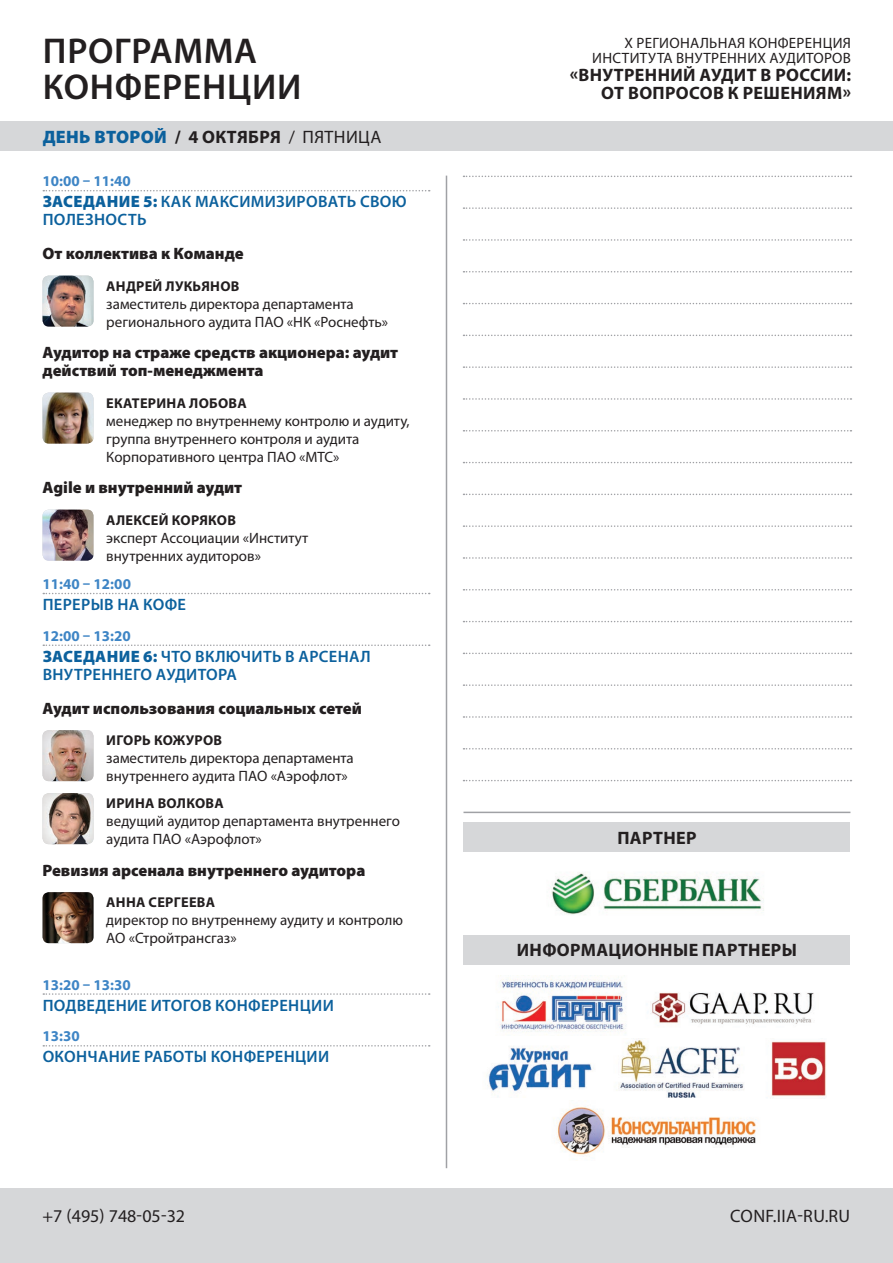
<style>
.page{position:relative;width:893px;height:1263px;background:#fff}
.page>*{position:absolute;margin:0;border:0;box-sizing:border-box;transform-origin:0 0}
.t1{font:600 36px/36px "Myriad Pro";letter-spacing:.02em;color:#231f20}
.t2{font:700 18px/18px "Myriad Pro";letter-spacing:.02em;color:#231f20;text-align:right}
.Date{font:900 18px "Myriad Pro";letter-spacing:.02em;color:#0c619d}
.t3{font:18px "Myriad Pro";color:#231f20}
.t4{font:18px "Myriad Pro";letter-spacing:.02em;color:#231f20}
.Theme{font:900 16.5px/18px "Myriad Pro";color:#231f20}
.Time_Section{font:600 16.5px/18px "Myriad Pro";letter-spacing:.02em;color:#0c619d}
.Speaker_w_Photo{font:15px/18px "Myriad Pro";color:#231f20}
.Speaker_w_Photo-2{font:15px/15px "Myriad Pro";letter-spacing:.02em;color:#231f20;text-align:right}
.Time_Section-2{font:700 15px "Myriad Pro";color:#3e85c5}
.Speaker_w_Photo-3{font:700 14.25px "Myriad Pro";letter-spacing:.02em;color:#231f20}
.s1{font-weight:700;color:#231f20}
.s2{font-weight:400;color:#231f20}
.s3{font-weight:900}
</style>
<div class="page">
<div style="left:0;top:1188px;width:893px;height:75px;background:#d6d7d9"></div>
<div style="left:463px;top:935px;width:387px;height:30px;background:#d6d7d9"></div>
<div style="left:463px;top:822px;width:387px;height:30px;background:#d6d7d9"></div>
<div style="left:0;top:121px;width:893px;height:30px;background:#d6d7d9"></div>
<svg style="left:43px;top:190px;width:387px;height:1px"></svg>
<svg style="left:43px;top:593px;width:387px;height:1px"></svg>
<svg style="left:43px;top:644px;width:387px;height:2px"></svg>
<svg style="left:43px;top:993px;width:387px;height:2px"></svg>
<svg style="left:43px;top:1045px;width:387px;height:1px"></svg>
<img style="left:43px;top:276px;width:51px;height:51px">
<img style="left:43px;top:393px;width:51px;height:51px">
<img style="left:43px;top:510px;width:51px;height:51px">
<img style="left:43px;top:730px;width:51px;height:51px">
<img style="left:43px;top:793px;width:51px;height:51px">
<img style="left:43px;top:892px;width:51px;height:51px">
<hr style="left:446px;top:176px;width:1px;height:992px;background:#a0a1a5">
<svg style="left:463px;top:176px;width:388px;height:1px"></svg>
<svg style="left:463px;top:207px;width:388px;height:2px"></svg>
<svg style="left:463px;top:239px;width:388px;height:2px"></svg>
<svg style="left:463px;top:271px;width:388px;height:1px"></svg>
<svg style="left:463px;top:303px;width:388px;height:1px"></svg>
<svg style="left:463px;top:335px;width:388px;height:1px"></svg>
<svg style="left:463px;top:366px;width:388px;height:2px"></svg>
<svg style="left:463px;top:398px;width:388px;height:2px"></svg>
<svg style="left:463px;top:430px;width:388px;height:1px"></svg>
<svg style="left:463px;top:462px;width:388px;height:1px"></svg>
<svg style="left:463px;top:494px;width:388px;height:1px"></svg>
<svg style="left:463px;top:525px;width:388px;height:2px"></svg>
<svg style="left:463px;top:557px;width:388px;height:2px"></svg>
<svg style="left:463px;top:589px;width:388px;height:1px"></svg>
<svg style="left:463px;top:621px;width:388px;height:1px"></svg>
<svg style="left:463px;top:653px;width:388px;height:1px"></svg>
<svg style="left:463px;top:684px;width:388px;height:2px"></svg>
<svg style="left:463px;top:716px;width:388px;height:2px"></svg>
<svg style="left:463px;top:748px;width:388px;height:1px"></svg>
<svg style="left:463px;top:780px;width:388px;height:1px"></svg>
<hr style="left:463px;top:812px;width:387px;height:1px;background:#a0a1a5">
<img style="left:551px;top:872px;width:213px;height:43px">
<img style="left:498px;top:977px;width:316px;height:56px">
<img style="left:556px;top:1106px;width:201px;height:49px">
<img style="left:488px;top:1046px;width:106px;height:51px">
<img style="left:616px;top:1040px;width:210px;height:59px">
<p class="t1" style="left:43px;top:32px;width:260px">ПРОГРАММА<br>КОНФЕРЕНЦИИ</p>
<p class="Date" style="left:43px;top:127px;width:340px">ДЕНЬ ВТОРОЙ <span class="s1">/ 4 ОКТЯБРЯ</span> <span class="s2">/ ПЯТНИЦА</span></p>
<p class="Time_Section-2" style="left:43px;top:171px;width:90px">10:00 – 11:40</p>
<p class="Time_Section" style="left:43px;top:192px;width:365px"><span class="s3">ЗАСЕДАНИЕ 5:</span> КАК МАКСИМИЗИРОВАТЬ СВОЮ<br>ПОЛЕЗНОСТЬ</p>
<p class="Theme" style="left:43px;top:245px;width:203px">От коллектива к Команде</p>
<p class="Speaker_w_Photo-3" style="left:106px;top:276px;width:135px">АНДРЕЙ ЛУКЬЯНОВ</p>
<p class="Speaker_w_Photo" style="left:106px;top:294px;width:283px">заместитель директора департамента регионального аудита ПАО «НК «Роснефть»</p>
<p class="Theme" style="left:43px;top:344px;width:357px">Аудитор на страже средств акционера: аудит действий топ-менеджмента</p>
<p class="Speaker_w_Photo-3" style="left:106px;top:393px;width:142px">ЕКАТЕРИНА ЛОБОВА</p>
<p class="Speaker_w_Photo" style="left:106px;top:411px;width:305px">менеджер по внутреннему контролю и аудиту, группа внутреннего контроля и аудита<br>Корпоративного центра ПАО «МТС»</p>
<p class="Theme" style="left:43px;top:479px;width:201px">Agile и внутренний аудит</p>
<p class="Speaker_w_Photo-3" style="left:106px;top:510px;width:131px">АЛЕКСЕЙ КОРЯКОВ</p>
<p class="Speaker_w_Photo" style="left:106px;top:528px;width:204px">эксперт Ассоциации «Институт внутренних аудиторов»</p>
<p class="Time_Section-2" style="left:43px;top:574px;width:90px">11:40 – 12:00</p>
<p class="Time_Section" style="left:43px;top:595px;width:145px">ПЕРЕРЫВ НА КОФЕ</p>
<p class="Time_Section-2" style="left:43px;top:626px;width:90px">12:00 – 13:20</p>
<p class="Time_Section" style="left:43px;top:647px;width:329px"><span class="s3">ЗАСЕДАНИЕ 6:</span> ЧТО ВКЛЮЧИТЬ В АРСЕНАЛ<br>ВНУТРЕННЕГО АУДИТОРА</p>
<p class="Theme" style="left:43px;top:699px;width:321px">Аудит использования социальных сетей</p>
<p class="Speaker_w_Photo-3" style="left:106px;top:731px;width:117px">ИГОРЬ КОЖУРОВ</p>
<p class="Speaker_w_Photo" style="left:106px;top:749px;width:249px">заместитель директора департамента внутреннего аудита ПАО «Аэрофлот»</p>
<p class="Speaker_w_Photo-3" style="left:106px;top:794px;width:119px">ИРИНА ВОЛКОВА</p>
<p class="Speaker_w_Photo" style="left:106px;top:812px;width:295px">ведущий аудитор департамента внутреннего аудита ПАО «Аэрофлот»</p>
<p class="Theme" style="left:43px;top:861px;width:324px">Ревизия арсенала внутреннего аудитора</p>
<p class="Speaker_w_Photo-3" style="left:106px;top:893px;width:110px">АННА СЕРГЕЕВА</p>
<p class="Speaker_w_Photo" style="left:106px;top:911px;width:298px">директор по внутреннему аудиту и контролю<br>АО «Стройтрансгаз»</p>
<p class="Time_Section-2" style="left:43px;top:975px;width:90px">13:20 – 13:30</p>
<p class="Time_Section" style="left:43px;top:996px;width:293px">ПОДВЕДЕНИЕ ИТОГОВ КОНФЕРЕНЦИИ</p>
<p class="Time_Section-2" style="left:43px;top:1026px;width:39px">13:30</p>
<p class="Time_Section" style="left:43px;top:1047px;width:288px">ОКОНЧАНИЕ РАБОТЫ КОНФЕРЕНЦИИ</p>
<p class="Speaker_w_Photo-2" style="left:592px;top:35px;width:260px">X РЕГИОНАЛЬНАЯ КОНФЕРЕНЦИЯ<br>ИНСТИТУТА ВНУТРЕННИХ АУДИТОРОВ</p>
<p class="t2" style="left:570px;top:65px;width:283px">«ВНУТРЕННИЙ АУДИТ В РОССИИ:<br>ОТ ВОПРОСОВ К РЕШЕНИЯМ»</p>
<p class="t2" style="left:617px;top:828px;width:81px">ПАРТНЕР</p>
<p class="t2" style="left:517px;top:941px;width:282px">ИНФОРМАЦИОННЫЕ ПАРТНЕРЫ</p>
<p class="t3" style="left:43px;top:1205px;width:144px">+7 (495) 748-05-32</p>
<p class="t4" style="left:730px;top:1205px;width:122px">CONF.IIA-RU.RU</p>
</div>
